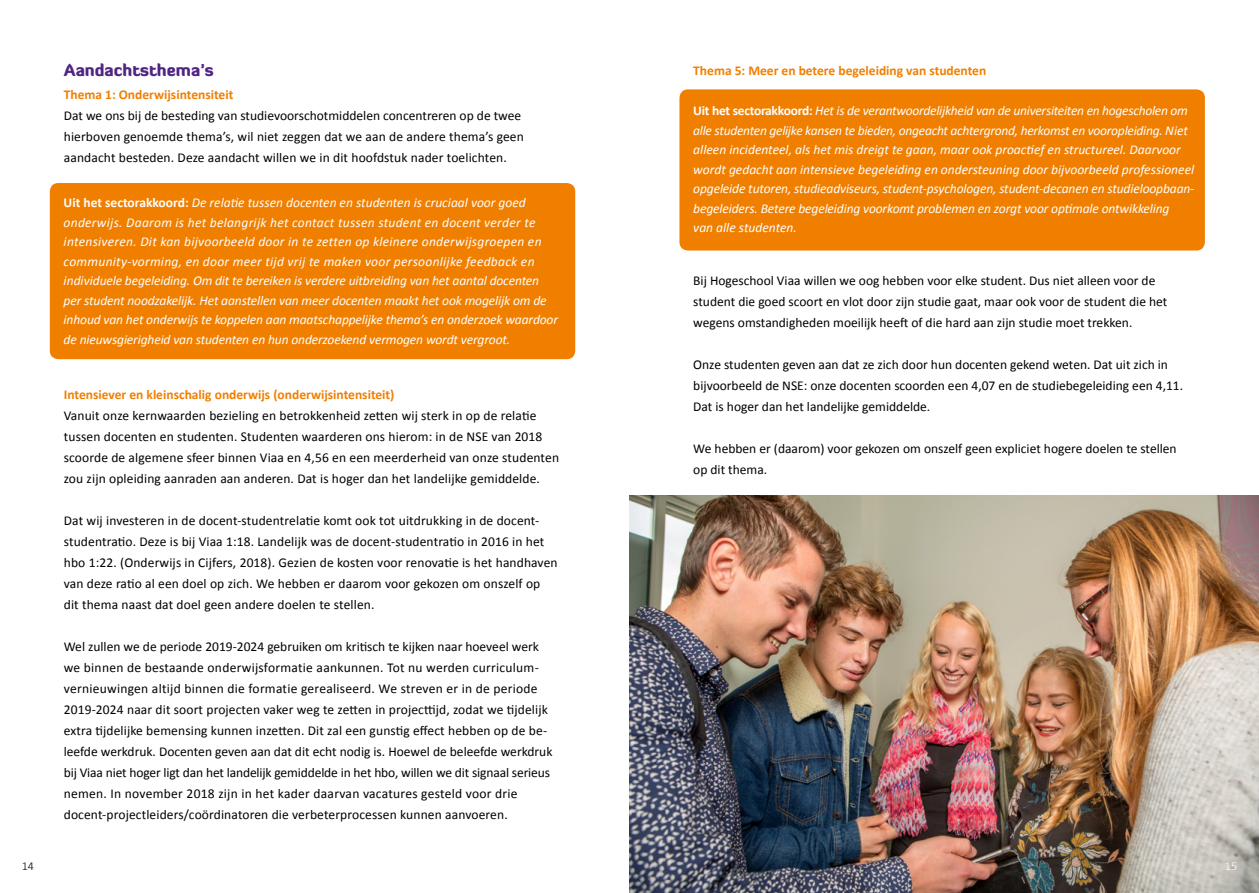
<style>
.page{position:relative;width:1259px;height:893px;background:#fff}
.page>*{position:absolute;margin:0;border:0;box-sizing:border-box;transform-origin:0 0}
.t1{font:900 16.5px "Diavlo";color:#502583}
.t2{font:13.5px/21px "Calibri";color:#000}
.t3{font:italic 13.5px/19.5px "Calibri";letter-spacing:-.01em;color:#fff}
.t4{font:700 13.5px "Calibri";color:#f07f00}
.t5{font:300 12px "Calibri";color:#000}
.t6{font:300 12px "Calibri";color:#fff}
.s1{font-weight:700;font-style:normal}
</style>
<div class="page">
<div style="left:679px;top:89px;width:526px;height:162px;background:#f07f00;border-radius:9px"></div>
<div style="left:50px;top:183px;width:525px;height:176px;background:#f07f00;border-radius:9px"></div>
<img style="left:629px;top:495px;width:630px;height:398px">
<p class="t5" style="left:22px;top:859px;width:14px">14</p>
<p class="t1" style="left:64px;top:59px;width:151px">Aandachtsthema’s</p>
<p class="t4" style="left:64px;top:86px;width:171px">Thema 1: Onderwijsintensiteit</p>
<p class="t2" style="left:64px;top:105px;width:461px">Dat we ons bij de besteding van studievoorschotmiddelen concentreren op de twee hierboven genoemde thema’s, wil niet zeggen dat we aan de andere thema’s geen aandacht besteden. Deze aandacht willen we in dit hoofdstuk nader toelichten.</p>
<p class="t3" style="left:64px;top:192px;width:496px"><span class="s1">Uit het sectorakkoord:</span> De relatie tussen docenten en studenten is cruciaal voor goed onderwijs. Daarom is het belangrijk het contact tussen student en docent verder te intensiveren. Dit kan bijvoorbeeld door in te zetten op kleinere onderwijsgroepen en community-vorming, en door meer tijd vrij te maken voor persoonlijke feedback en individuele begeleiding. Om dit te bereiken is verdere uitbreiding van het aantal docenten per student noodzakelijk. Het aanstellen van meer docenten maakt het ook mogelijk om de inhoud van het onderwijs te koppelen aan maatschappelijke thema’s en onderzoek waardoor de nieuwsgierigheid van studenten en hun onderzoekend vermogen wordt vergroot.</p>
<p class="t4" style="left:64px;top:386px;width:332px">Intensiever en kleinschalig onderwijs (onderwijsintensiteit)</p>
<p class="t2" style="left:64px;top:405px;width:497px">Vanuit onze kernwaarden bezieling en betrokkenheid zetten wij sterk in op de relatie tussen docenten en studenten. Studenten waarderen ons hierom: in de NSE van 2018 scoorde de algemene sfeer binnen Viaa en 4,56 en een meerderheid van onze studenten zou zijn opleiding aanraden aan anderen. Dat is hoger dan het landelijke gemiddelde.</p>
<p class="t2" style="left:64px;top:510px;width:495px">Dat wij investeren in de docent-studentrelatie komt ook tot uitdrukking in de docent&shy;studentratio. Deze is bij Viaa 1:18. Landelijk was de docent-studentratio in 2016 in het hbo 1:22. (Onderwijs in Cijfers, 2018). Gezien de kosten voor renovatie is het handhaven van deze ratio al een doel op zich. We hebben er daarom voor gekozen om onszelf op dit thema naast dat doel geen andere doelen te stellen.</p>
<p class="t2" style="left:64px;top:636px;width:490px">Wel zullen we de periode 2019-2024 gebruiken om kritisch te kijken naar hoeveel werk we binnen de bestaande onderwijsformatie aankunnen. Tot nu werden curriculum&shy;vernieuwingen altijd binnen die formatie gerealiseerd. We streven er in de periode 2019-2024 naar dit soort projecten vaker weg te zetten in projecttijd, zodat we tijdelijk extra tijdelijke bemensing kunnen inzetten. Dit zal een gunstig effect hebben op de be&shy;leefde werkdruk. Docenten geven aan dat dit echt nodig is. Hoewel de beleefde werkdruk bij Viaa niet hoger ligt dan het landelijk gemiddelde in het hbo, willen we dit signaal serieus nemen. In november 2018 zijn in het kader daarvan vacatures gesteld voor drie docent-projectleiders/coördinatoren die verbeterprocessen kunnen aanvoeren.</p>
<p class="t4" style="left:693px;top:62px;width:294px">Thema 5: Meer en betere begeleiding van studenten</p>
<p class="t3" style="left:693px;top:100px;width:502px"><span class="s1">Uit het sectorakkoord:</span> Het is de verantwoordelijkheid van de universiteiten en hogescholen om alle studenten gelijke kansen te bieden, ongeacht achtergrond, herkomst en vooropleiding. Niet alleen incidenteel, als het mis dreigt te gaan, maar ook proactief en structureel. Daarvoor wordt gedacht aan intensieve begeleiding en ondersteuning door bijvoorbeeld professioneel opgeleide tutoren, studieadviseurs, student-psychologen, student-decanen en studieloopbaan&shy;begeleiders. Betere begeleiding voorkomt problemen en zorgt voor optimale ontwikkeling<br>van alle studenten.</p>
<p class="t2" style="left:693px;top:270px;width:475px">Bij Hogeschool Viaa willen we oog hebben voor elke student. Dus niet alleen voor de student die goed scoort en vlot door zijn studie gaat, maar ook voor de student die het wegens omstandigheden moeilijk heeft of die hard aan zijn studie moet trekken.</p>
<p class="t2" style="left:693px;top:354px;width:491px">Onze studenten geven aan dat ze zich door hun docenten gekend weten. Dat uit zich in bijvoorbeeld de NSE: onze docenten scoorden een 4,07 en de studiebegeleiding een 4,11.<br>Dat is hoger dan het landelijke gemiddelde.</p>
<p class="t2" style="left:693px;top:438px;width:485px">We hebben er (daarom) voor gekozen om onszelf geen expliciet hogere doelen te stellen op dit thema.</p>
<p class="t6" style="left:1225px;top:859px;width:14px">15</p>
</div>
